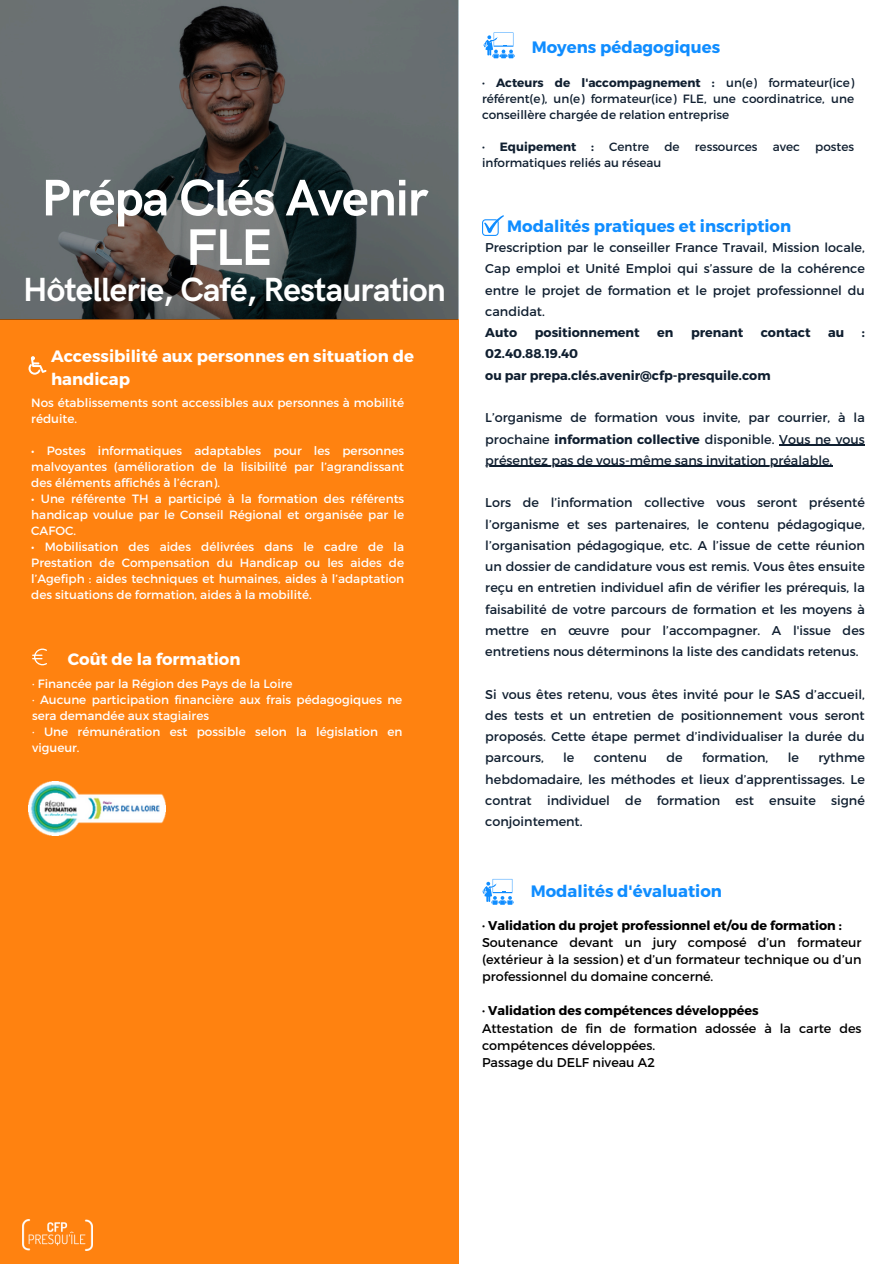
<style>
.page{position:relative;width:894px;height:1264px;background:#fff}
.page>*{position:absolute;margin:0;border:0;box-sizing:border-box;transform-origin:0 0}
.t1{font:700 51.6px/49.5px "HK Grotesk";letter-spacing:-.025em;color:#fff;text-align:center}
.t2{font:700 33.6px "HK Grotesk";letter-spacing:-.025em;color:#fff}
.t3{font:700 16.5px "Montserrat";color:#108dff}
.t4{font:700 16.5px/22.5px "Montserrat";color:#fff}
.t5{font:12.75px/21.3px "Montserrat";color:#101f30;text-align:justify}
.t6{font:12.75px/17px "Montserrat";color:#000;text-align:justify}
.t7{font:700 12.75px "Montserrat";color:#101f30}
.t8{font:700 12.75px "Montserrat";color:#000}
.t9{font:12px/16px "Montserrat";color:#fff}
.t10{font:12px/16px "Montserrat";color:#101f30;text-align:justify}
.t11{font:700 12px "Montserrat";color:#101f30}
.s1{font-weight:700}
.s2{font-weight:400}
</style>
<div class="page">
<div style="left:0;top:271px;width:458px;height:992px;background:#ff8210"></div>
<img style="left:23px;top:1219px;width:69px;height:31px">
<svg style="left:0;top:0;width:457px;height:319px;background:#55595a"></svg>
<svg style="left:29px;top:356px;width:18px;height:18px"></svg>
<img style="left:29px;top:781px;width:137px;height:54px">
<svg style="left:32px;top:648px;width:15px;height:17px"></svg>
<svg style="left:483px;top:32px;width:31px;height:26px"></svg>
<svg style="left:482px;top:215px;width:22px;height:21px"></svg>
<hr style="left:779px;top:444px;width:85px;height:1px;background:#101f30">
<hr style="left:485px;top:466px;width:347px;height:1px;background:#101f30">
<svg style="left:482px;top:879px;width:31px;height:25px"></svg>
<p class="t1" style="left:41px;top:175px;width:388px">Prépa Clés Avenir<br>FLE</p>
<p class="t2" style="left:23px;top:271px;width:424px">Hôtellerie, Café, Restauration</p>
<p class="t4" style="left:51px;top:344px;width:364px">Accessibilité aux personnes en situation de handicap</p>
<h2 class="t9" style="left:31px;top:394px;width:374px">Nos établissements sont accessibles aux personnes à mobilité réduite.</h2>
<p class="t9" style="left:31px;top:442px;width:374px;text-align:justify">• Postes informatiques adaptables pour les personnes malvoyantes (amélioration de la lisibilité par l’agrandissant des éléments affichés à l’écran).</p>
<p class="t9" style="left:31px;top:490px;width:374px;text-align:justify">• Une référente TH a participé à la formation des référents handicap voulue par le Conseil Régional et organisée par le CAFOC.</p>
<p class="t9" style="left:31px;top:538px;width:374px;text-align:justify">• Mobilisation des aides délivrées dans le cadre de la Prestation de Compensation du Handicap ou les aides de l’Agefiph : aides techniques et humaines, aides à l’adaptation des situations de formation, aides à la mobilité.</p>
<p class="t4" style="left:68px;top:647px;width:174px">Coût de la formation</p>
<h2 class="t9" style="left:32px;top:675px;width:262px">· Financée par la Région des Pays de la Loire</h2>
<p class="t9" style="left:32px;top:691px;width:371px">· Aucune participation financière aux frais pédagogiques ne sera demandée aux stagiaires</p>
<p class="t9" style="left:32px;top:723px;width:371px">· Une rémunération est possible selon la législation en vigueur.</p>
<p class="t3" style="left:531px;top:37px;width:190px">Moyens pédagogiques</p>
<p class="t10" style="left:482px;top:74px;width:373px"><span class="s1">· Acteurs de l'accompagnement :</span> un(e) formateur(ice) référent(e), un(e) formateur(ice) FLE, une coordinatrice, une conseillère chargée de relation entreprise</p>
<p class="t11" style="left:482px;top:139px;width:168px">· Equipement : <span class="s2">Centre</span></p>
<p class="t10" style="left:664px;top:138px;width:17px">de</p>
<p class="t10" style="left:694px;top:138px;width:64px">ressources</p>
<p class="t10" style="left:772px;top:138px;width:29px">avec</p>
<p class="t10" style="left:815px;top:138px;width:40px">postes</p>
<p class="t10" style="left:482px;top:154px;width:181px">informatiques reliés au réseau</p>
<p class="t3" style="left:507px;top:216px;width:285px">Modalités pratiques et inscription</p>
<h2 class="t5" style="left:485px;top:236px;width:381px">Prescription par le conseiller France Travail, Mission locale, Cap emploi et Unité Emploi qui s’assure de la cohérence entre le projet de formation et le projet professionnel du candidat.</h2>
<p class="t7" style="left:485px;top:324px;width:33px">Auto</p>
<p class="t7" style="left:534px;top:324px;width:106px">positionnement</p>
<p class="t7" style="left:657px;top:324px;width:18px">en</p>
<p class="t7" style="left:690px;top:324px;width:54px">prenant</p>
<p class="t7" style="left:760px;top:324px;width:51px">contact</p>
<p class="t7" style="left:827px;top:324px;width:18px">au</p>
<p class="t7" style="left:861px;top:324px;width:5px">:</p>
<p class="t7" style="left:485px;top:345px;width:94px">02.40.88.19.40</p>
<p class="t7" style="left:485px;top:367px;width:287px">ou par prepa.clés.avenir@cfp-presquile.com</p>
<p class="t5" style="left:485px;top:406px;width:381px">L’organisme de formation vous invite, par courrier, à la prochaine <span class="s1">information collective</span> disponible. Vous ne vous</p>
<h2 class="t5" style="left:485px;top:449px;width:348px">présentez pas de vous-même sans invitation préalable.</h2>
<h2 class="t5" style="left:485px;top:491px;width:381px">Lors de l’information collective vous seront présenté l’organisme et ses partenaires, le contenu pédagogique, l’organisation pédagogique, etc. A l’issue de cette réunion un dossier de candidature vous est remis. Vous êtes ensuite reçu en entretien individuel afin de vérifier les prérequis, la</h2>
<p class="t5" style="left:485px;top:597px;width:381px">faisabilité de votre parcours de formation et les moyens à mettre en œuvre pour l’accompagner. A l'issue des entretiens nous déterminons la liste des candidats retenus.</p>
<p class="t5" style="left:485px;top:682px;width:381px">Si vous êtes retenu, vous êtes invité pour le SAS d’accueil, des tests et un entretien de positionnement vous seront proposés. Cette étape permet d’individualiser la durée du parcours,</p>
<p class="t5" style="left:563px;top:746px;width:13px">le</p>
<p class="t5" style="left:593px;top:746px;width:55px">contenu</p>
<p class="t5" style="left:666px;top:746px;width:18px">de</p>
<p class="t5" style="left:702px;top:746px;width:68px">formation,</p>
<p class="t5" style="left:787px;top:746px;width:13px">le</p>
<p class="t5" style="left:818px;top:746px;width:48px">rythme</p>
<p class="t5" style="left:485px;top:767px;width:381px">hebdomadaire, les méthodes et lieux d’apprentissages. Le contrat individuel de formation est ensuite signé conjointement.</p>
<h2 class="t3" style="left:530px;top:879px;width:193px">Modalités d'évaluation</h2>
<p class="t8" style="left:482px;top:917px;width:361px">· Validation du projet professionnel et/ou de formation :</p>
<p class="t6" style="left:482px;top:933px;width:381px">Soutenance devant un jury composé d’un formateur (extérieur à la session) et d’un formateur technique ou d’un professionnel du domaine concerné.</p>
<p class="t8" style="left:482px;top:1002px;width:278px">· Validation des compétences développées</p>
<p class="t6" style="left:482px;top:1018px;width:381px">Attestation de fin de formation adossée à la carte des compétences développées.</p>
<p class="t6" style="left:482px;top:1052px;width:174px">Passage du DELF niveau A2</p>
</div>
